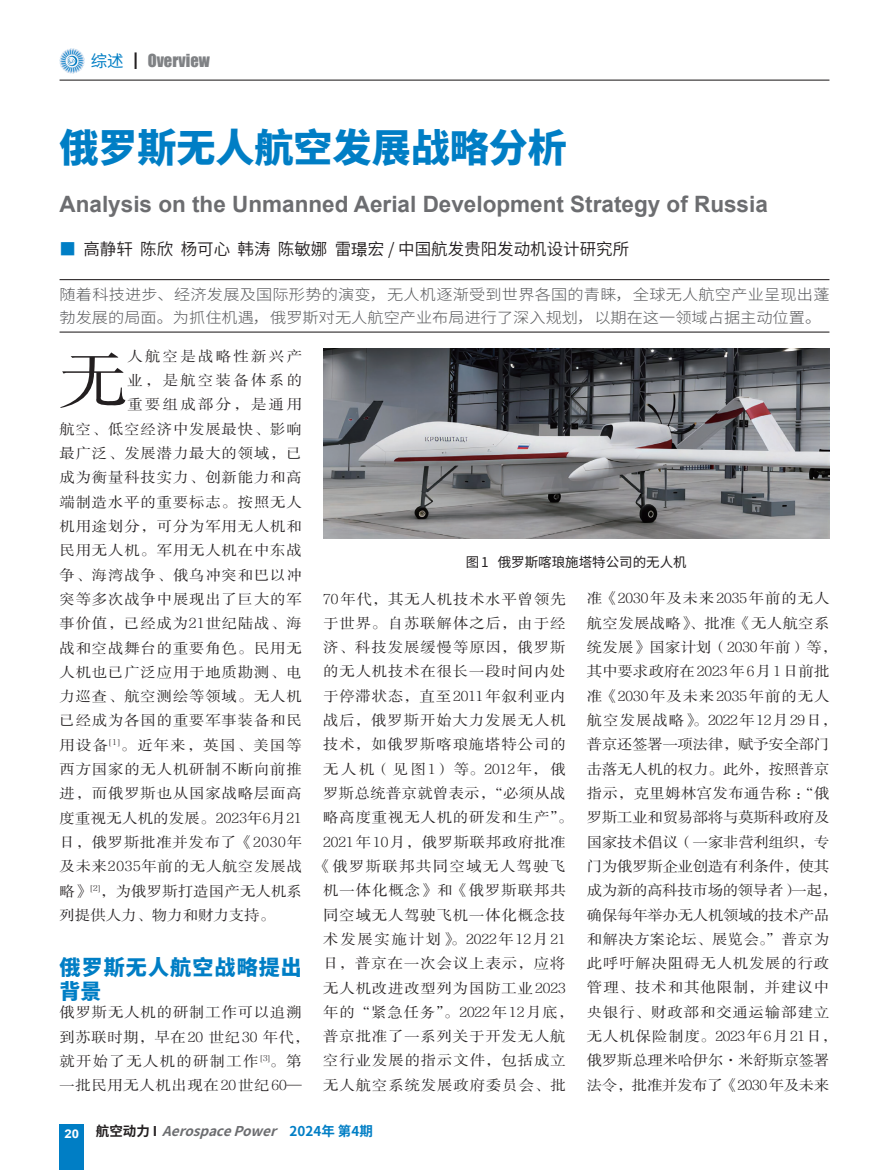
<style>
.page{position:relative;width:872px;height:1170px;background:#fff}
.page>*{position:absolute;margin:0;border:0;box-sizing:border-box;transform-origin:0 0}
.t1{font:62.85px "FZSSJW GB1 0";color:#231f20;scale:1.08 1}
.t2{font:800 39px "Source Han Sans CN";color:#007ec5}
.t3{font:700 22.5px "Arial";color:#6c6d70}
.t4{font:800 21px/24.3px "Source Han Sans CN";letter-spacing:.055em;color:#007ec5}
.t5{font:16.5px "Source Han Sans CN";color:#231f20}
.t6{font:16.5px "Impact";color:#808285}
.t7{font:300 15px/22.5px "Source Han Sans CN";letter-spacing:.01em;color:#57585a;scale:1.08 1}
.t8{font:14.25px/24.3px "FZSSJW GB1 0";letter-spacing:.055em;color:#231f20;scale:1.08 1}
.t9{font:14.25px/24.3px "FZSSJW GB1 0";color:#231f20;scale:1.08 1}
.t10{font:14.25px "FZSSJW GB1 0";letter-spacing:.15em;color:#231f20;scale:1.08 1}
.t11{font:14.25px "FZSSJW GB1 0";letter-spacing:.015em;color:#231f20;scale:1.08 1}
.t12{font:14.25px "FZSSJW GB1 0";letter-spacing:.01em;color:#231f20;scale:1.08 1}
.t13{font:14.25px "FZSSJW GB1 0";letter-spacing:.075em;color:#231f20;scale:1.08 1}
.t14{font:italic 700 13.5px "Source Han Sans CN";color:#6c6d70}
.t15{font:13.5px "Source Han Sans CN";color:#231f20}
.s1{font-family:"Source Han Sans CN";color:#007ec5}
.s2{font-family:"Source Han Sans CN";color:#231f20}
.s3{color:#007ec5}
.s4{font-family:"Sim Hei"}
.s5{font-style:normal;color:#231f20}
.s6{font-style:normal;color:#007ec5}
</style>
<div class="page">
<div style="left:60px;top:1124px;width:24px;height:45px;background:#007ec5"></div>
<hr style="left:60px;top:80px;width:769px;height:1px;background:#231f20">
<img style="left:60px;top:49px;width:24px;height:24px">
<hr style="left:60px;top:279px;width:769px;height:1px;background:#231f20">
<hr style="left:60px;top:331px;width:769px;height:1px;background:#231f20">
<img style="left:323px;top:348px;width:506px;height:190px">
<p class="t6" style="left:91px;top:48px;width:120px"><span class="s1">综述</span> <span class="s2">┃</span> OVERVIEW</p>
<h2 class="t2" style="left:60px;top:126px;width:508px">俄罗斯无人航空发展战略分析</h2>
<h3 class="t3" style="left:60px;top:188px;width:710px">Analysis on the Unmanned Aerial Development Strategy of Russia</h3>
<p class="t5" style="left:60px;top:239px;width:571px"><span class="s3">■</span> 高静轩 陈欣 杨可心 韩涛 陈敏娜 雷<span class="s4">璟</span>宏 / 中国航发贵阳发动机设计研究所</p>
<p class="t7" style="left:60px;top:284px;width:714px">随着科技进步、经济发展及国际形势的演变，无人机逐渐受到世界各国的青睐，全球无人航空产业呈现出蓬勃发展的局面。为抓住机遇，俄罗斯对无人航空产业布局进行了深入规划，以期在这一领域占据主动位置。</p>
<h1 class="t1" style="left:60px;top:348px;width:64px">无</h1>
<p class="t10" style="left:127px;top:348px;width:163px">人航空是战略性新兴产</p>
<p class="t10" style="left:127px;top:373px;width:163px">业，是航空装备体系的</p>
<p class="t10" style="left:127px;top:397px;width:163px">重要组成部分，是通用</p>
<p class="t8" style="left:60px;top:417px;width:226px">航空、低空经济中发展最快、影响</p>
<p class="t8" style="left:60px;top:441px;width:226px">最广泛、发展潜力最大的领域，已</p>
<p class="t8" style="left:60px;top:465px;width:226px">成为衡量科技实力、创新能力和高</p>
<p class="t8" style="left:60px;top:490px;width:226px">端制造水平的重要标志。按照无人</p>
<p class="t8" style="left:60px;top:514px;width:226px">机用途划分，可分为军用无人机和</p>
<p class="t8" style="left:60px;top:538px;width:226px">民用无人机。军用无人机在中东战</p>
<p class="t8" style="left:60px;top:563px;width:226px">争、海湾战争、俄乌冲突和巴以冲</p>
<p class="t8" style="left:60px;top:587px;width:226px">突等多次战争中展现出了巨大的军</p>
<p class="t8" style="left:60px;top:611px;width:226px">事价值，已经成为21世纪陆战、海</p>
<p class="t8" style="left:60px;top:636px;width:226px">战和空战舞台的重要角色。民用无</p>
<p class="t8" style="left:60px;top:660px;width:226px">人机也已广泛应用于地质勘测、电</p>
<p class="t8" style="left:60px;top:684px;width:226px">力巡查、航空测绘等领域。无人机</p>
<p class="t8" style="left:60px;top:708px;width:226px">已经成为各国的重要军事装备和民</p>
<p class="t13" style="left:60px;top:737px;width:226px">用设备<sup>[1]</sup>。近年来，英国、美国等</p>
<p class="t8" style="left:60px;top:757px;width:226px">西方国家的无人机研制不断向前推</p>
<p class="t8" style="left:60px;top:781px;width:226px">进，而俄罗斯也从国家战略层面高</p>
<p class="t11" style="left:60px;top:810px;width:226px">度重视无人机的发展。2023年6月21</p>
<p class="t8" style="left:60px;top:830px;width:226px">日，俄罗斯批准并发布了《2030年</p>
<p class="t8" style="left:60px;top:854px;width:226px">及未来2035年前的无人航空发展战</p>
<p class="t12" style="left:60px;top:883px;width:226px">略》<sup>[2]</sup>，为俄罗斯打造国产无人机系</p>
<p class="t9" style="left:60px;top:903px;width:201px">列提供人力、物力和财力支持。</p>
<h3 class="t4" style="left:60px;top:955px;width:244px">俄罗斯无人航空战略提出背景</h3>
<p class="t8" style="left:60px;top:1000px;width:233px">俄罗斯无人机的研制工作可以追溯到苏联时期，早在20 世纪30 年代，就开始了无人机的研制工作<sup>[3]</sup>。第一批民用无人机出现在20世纪60—</p>
<p class="t15" style="left:466px;top:554px;width:222px">图 1 俄罗斯喀琅施塔特公司的无人机</p>
<p class="t8" style="left:315px;top:587px;width:240px;text-align:center">70年代，其无人机技术水平曾领先于世界。自苏联解体之后，由于经济、科技发展缓慢等原因，俄罗斯的无人机技术在很长一段时间内处于停滞状态，直至2011年叙利亚内战后，俄罗斯开始大力发展无人机技术，如俄罗斯喀琅施塔特公司的无人机（见图1）等。2012年，俄罗斯总统普京就曾表示，“必须从战略高度重视无人机的研发和生产”。<br>2021年10月，俄罗斯联邦政府批准《俄罗斯联邦共同空域无人驾驶飞机一体化概念》和《俄罗斯联邦共同空域无人驾驶飞机一体化概念技术发展实施计划》。2022年12月21日，普京在一次会议上表示，应将无人机改进改型列为国防工业2023年的“紧急任务”。2022年12月底，普京批准了一系列关于开发无人航空行业发展的指示文件，包括成立无人航空系统发展政府委员会、批</p>
<p class="t9" style="left:587px;top:586px;width:233px">准《2030年及未来2035年前的无人航空发展战略》、批准《无人航空系统发展》国家计划（2030 年前）等，其中要求政府在 2023 年 6 月 1 日前批准《2030年及未来2035年前的无人航空发展战略》。2022年12月29日，普京还签署一项法律，赋予安全部门击落无人机的权力。此外，按照普京指示，克里姆林宫发布通告称：“俄罗斯工业和贸易部将与莫斯科政府及国家技术倡议（一家非营利组织，专门为俄罗斯企业创造有利条件，使其成为新的高科技市场的领导者）一起，确保每年举办无人机领域的技术产品和解决方案论坛、展览会。”普京为此呼吁解决阻碍无人机发展的行政管理、技术和其他限制，并建议中央银行、财政部和交通运输部建立无人机保险制度。2023年6月21日，俄罗斯总理米哈伊尔·米舒斯京签署法令，批准并发布了《2030年及未来</p>
<p class="t14" style="left:65px;top:1123px;width:310px"><sub>2</sub> <sub>0</sub> <span class="s5">航空动力 I</span> AerospacePower <span class="s6">2 0 2 4 年 第 4 期</span></p>
</div>
